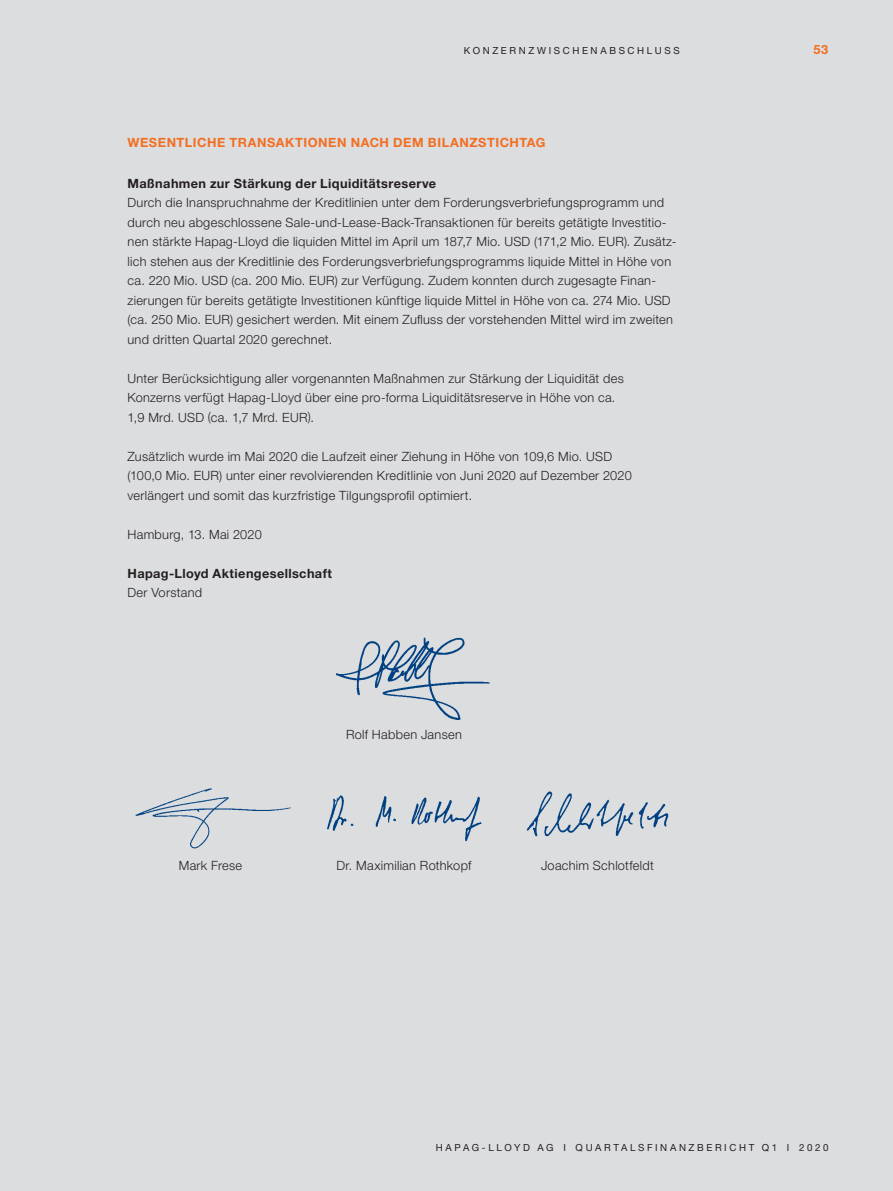
<style>
.page{position:relative;width:893px;height:1191px;background:#dcdddf}
.page>*{position:absolute;margin:0;border:0;box-sizing:border-box;transform-origin:0 0}
.t1{font:300 12.75px/19.5px "Helvetica Neue LT";letter-spacing:.025em;color:#231f20}
.t2{font:700 12.75px "Helvetica Neue LT";letter-spacing:.03em;color:#231f20}
.t3{font:700 12.75px "Helvetica Neue LT";letter-spacing:.04em;color:#f36e21}
.t4{font:9.75px "Helvetica Neue LT";letter-spacing:.265em;color:#231f20}
</style>
<div class="page">
<img style="left:135px;top:788px;width:156px;height:61px">
<img style="left:526px;top:791px;width:143px;height:46px">
<img style="left:327px;top:795px;width:155px;height:47px">
<img style="left:336px;top:637px;width:154px;height:83px">
<p class="t4" style="left:464px;top:44px;width:217px">KONZERNZWI SCH ENA BSCHL USS</p>
<p class="t3" style="left:128px;top:135px;width:419px">WESENTLICHE TRANSAKTIONEN NACH DEM BILANZSTICHTAG</p>
<p class="t2" style="left:128px;top:175px;width:310px">Maßnahmen zur Stärkung der Liquiditätsreserve</p>
<p class="t1" style="left:128px;top:193px;width:551px">Durch die Inanspruchnahme der Kreditlinien unter dem Forderungsverbriefungsprogramm und durch neu abgeschlossene Sale-und-Lease-Back-Transaktionen für bereits getätigte Investitio&shy;nen stärkte Hapag-Lloyd die liquiden Mittel im April um 187,7 Mio. USD (171,2 Mio. EUR). Zusätz&shy;lich stehen aus der Kreditlinie des Forderungsverbriefungsprogramms liquide Mittel in Höhe von ca. 220 Mio. USD (ca. 200 Mio. EUR) zur Verfügung. Zudem konnten durch zugesagte Finan&shy;zierungen für bereits getätigte Investitionen künftige liquide Mittel in Höhe von ca. 274 Mio. USD (ca. 250 Mio. EUR) gesichert werden. Mit einem Zufluss der vorstehenden Mittel wird im zweiten und dritten Quartal 2020 gerechnet.</p>
<p class="t1" style="left:128px;top:368px;width:498px">Unter Berücksichtigung aller vorgenannten Maßnahmen zur Stärkung der Liquidität des<br>Konzerns verfügt Hapag-Lloyd über eine pro-forma Liquiditätsreserve in Höhe von ca.<br>1,9 Mrd. USD (ca. 1,7 Mrd. EUR).</p>
<p class="t1" style="left:127px;top:446px;width:506px">Zusätzlich wurde im Mai 2020 die Laufzeit einer Ziehung in Höhe von 109,6 Mio. USD (100,0 Mio. EUR) unter einer revolvierenden Kreditlinie von Juni 2020 auf Dezember 2020 verlängert und somit das kurzfristige Tilgungsprofil optimiert.</p>
<p class="t1" style="left:127px;top:524px;width:136px">Hamburg, 13. Mai 2020</p>
<p class="t2" style="left:127px;top:565px;width:206px">Hapag-Lloyd Aktiengesellschaft</p>
<p class="t1" style="left:127px;top:583px;width:76px">Der Vorstand</p>
<p class="t1" style="left:346px;top:725px;width:117px">Rolf Habben Jansen</p>
<p class="t1" style="left:179px;top:856px;width:65px">Mark Frese</p>
<p class="t1" style="left:337px;top:856px;width:136px">Dr. Maximilian Rothkopf</p>
<p class="t1" style="left:541px;top:856px;width:114px">Joachim Schlotfeldt</p>
<p class="t3" style="left:814px;top:41px;width:16px">53</p>
<p class="t4" style="left:436px;top:1141px;width:394px">HA PAG -LL OYD AG I QUA RTAL SFI NA NZBERI CH T Q1 I 2020</p>
</div>
